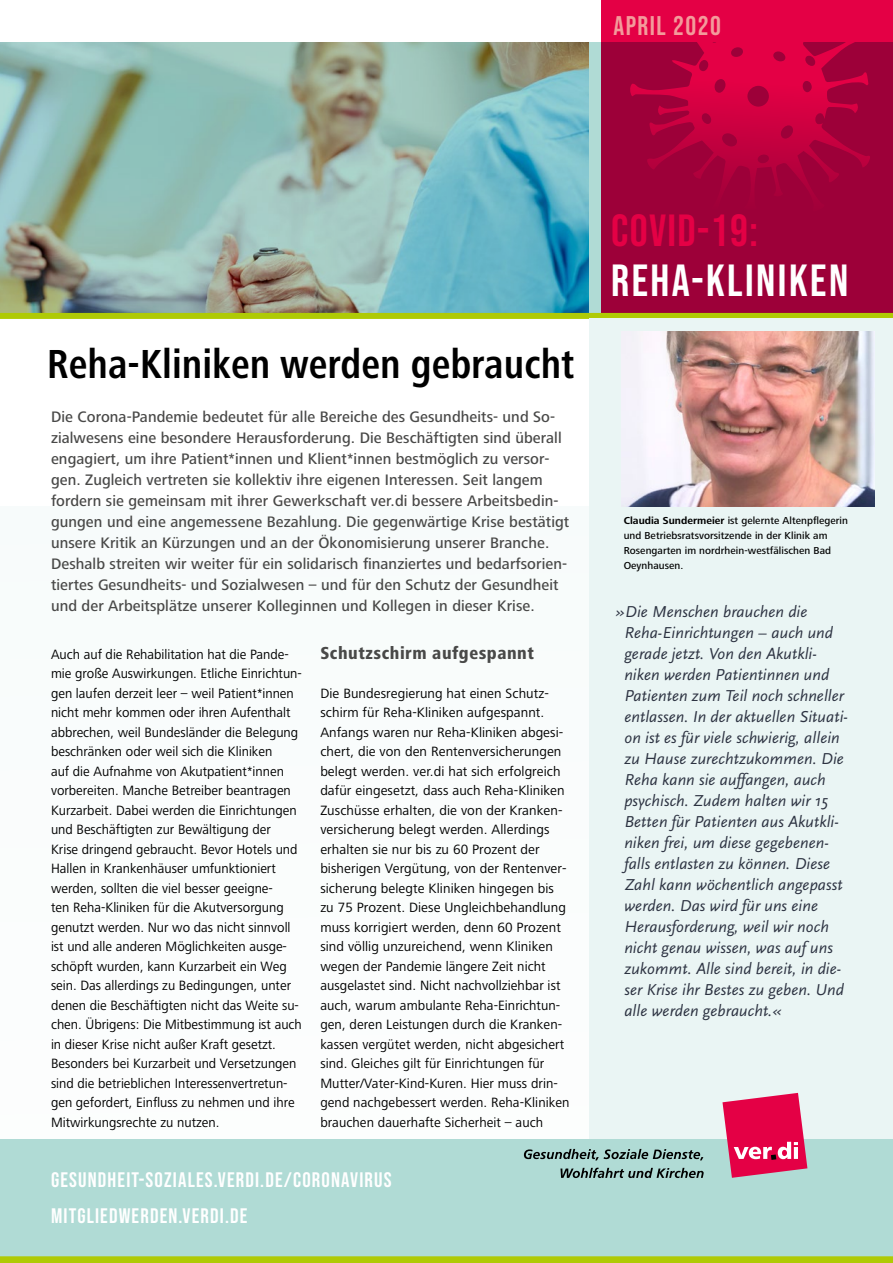
<style>
.page{position:relative;width:893px;height:1263px;background:#fff}
.page>*{position:absolute;margin:0;border:0;box-sizing:border-box;transform-origin:0 0}
.t1{font:45px "Bebas Neue";letter-spacing:.055em;color:#fff}
.t2{font:45px "Bebas Neue";letter-spacing:.03em;color:#e40045}
.t3{font:700 condensed 42px "Frutiger Next LT";color:#000}
.t4{font:27px "Bebas Neue";letter-spacing:.055em;color:#f39b9b}
.t5{font:21px/36px "Bebas Neue";letter-spacing:.055em;color:#fff}
.t6{font:800 condensed 18px "Frutiger Next LT";letter-spacing:.03em;color:#494948}
.t7{font:italic 16.5px/21px "Scala Sans";letter-spacing:.005em;color:#2d3342}
.t8{font:500 15.75px/21px "Frutiger Next LT";letter-spacing:.005em;color:#494948}
.t9{font:13.95px/19.5px "Frutiger Next LT";color:#000}
.t10{font:500 10.5px/15px "Frutiger Next LT";letter-spacing:.005em;color:#000}
.s1{font-weight:700}
</style>
<div class="page">
<div style="left:0;top:315px;width:893px;height:826px;background:#fafcfc"></div>
<div style="left:393px;top:43px;width:500px;height:272px;background:#b0dbd5"></div>
<div style="left:601px;top:0;width:292px;height:315px;background:#9d0039"></div>
<svg style="left:629px;top:0;width:241px;height:197px"></svg>
<div style="left:0;top:315px;width:601px;height:191px;background:#fff"></div>
<img style="left:0;top:43px;width:589px;height:270px">
<div style="left:0;top:313px;width:893px;height:6px;background:#afca05"></div>
<div style="left:590px;top:319px;width:303px;height:826px;background:#eaf5f4"></div>
<div style="left:0;top:1140px;width:893px;height:123px;background:#b0dbd5"></div>
<svg style="left:722px;top:1093px;width:85px;height:85px"></svg>
<svg style="left:524px;top:1149px;width:179px;height:11px"></svg>
<svg style="left:560px;top:1168px;width:144px;height:10px"></svg>
<img style="left:625px;top:332px;width:249px;height:175px">
<div style="left:0;top:1256px;width:893px;height:7px;background:#afca05"></div>
<h3 class="t4" style="left:613px;top:11px;width:109px">APRIL 2020</h3>
<h2 class="t3" style="left:47px;top:340px;width:529px">Reha-Kliniken werden gebraucht</h2>
<p class="t8" style="left:51px;top:406px;width:520px">Die Corona-Pandemie bedeutet für alle Bereiche des Gesundheits- und So&shy;zialwesens eine besondere Herausforderung. Die Beschäftigten sind überall engagiert, um ihre Patient*innen und Klient*innen bestmöglich zu versor&shy;gen. Zugleich vertreten sie kollektiv ihre eigenen Interessen. Seit langem fordern sie gemeinsam mit ihrer Gewerkschaft ver.di bessere Arbeitsbedin&shy;gungen und eine angemessene Bezahlung. Die gegenwärtige Krise bestätigt unsere Kritik an Kürzungen und an der Ökonomisierung unserer Branche.<br>Deshalb streiten wir weiter für ein solidarisch finanziertes und bedarfsorien&shy;tiertes Gesundheits- und Sozialwesen – und für den Schutz der Gesundheit und der Arbeitsplätze unserer Kolleginnen und Kollegen in dieser Krise.</p>
<p class="t9" style="left:51px;top:644px;width:252px">Auch auf die Rehabilitation hat die Pande&shy;mie große Auswirkungen. Etliche Einrichtun&shy;gen laufen derzeit leer – weil Patient*innen nicht mehr kommen oder ihren Aufenthalt abbrechen, weil Bundesländer die Belegung beschränken oder weil sich die Kliniken<br>auf die Aufnahme von Akutpatient*innen vorbereiten. Manche Betreiber beantragen Kurzarbeit. Dabei werden die Einrichtungen und Beschäftigten zur Bewältigung der<br>Krise dringend gebraucht. Bevor Hotels und Hallen in Krankenhäuser umfunktioniert werden, sollten die viel besser geeigne-<br>ten Reha-Kliniken für die Akutversorgung genutzt werden. Nur wo das nicht sinnvoll ist und alle anderen Möglichkeiten ausge&shy;schöpft wurden, kann Kurzarbeit ein Weg sein. Das allerdings zu Bedingungen, unter denen die Beschäftigten nicht das Weite su&shy;chen. Übrigens: Die Mitbestimmung ist auch in dieser Krise nicht außer Kraft gesetzt.<br>Besonders bei Kurzarbeit und Versetzungen sind die betrieblichen Interessenvertretun&shy;gen gefordert, Einfluss zu nehmen und ihre Mitwirkungsrechte zu nutzen.</p>
<p class="t6" style="left:320px;top:642px;width:215px">Schutzschirm aufgespannt</p>
<p class="t9" style="left:320px;top:683px;width:251px">Die Bundesregierung hat einen Schutz&shy;schirm für Reha-Kliniken aufgespannt.<br>Anfangs waren nur Reha-Kliniken abgesi&shy;chert, die von den Rentenversicherungen belegt werden. ver.di hat sich erfolgreich dafür eingesetzt, dass auch Reha-Kliniken Zuschüsse erhalten, die von der Kranken&shy;versicherung belegt werden. Allerdings erhalten sie nur bis zu 60 Prozent der bisherigen Vergütung, von der Rentenver&shy;sicherung belegte Kliniken hingegen bis zu 75 Prozent. Diese Ungleichbehandlung muss korrigiert werden, denn 60 Prozent sind völlig unzureichend, wenn Kliniken wegen der Pandemie längere Zeit nicht ausgelastet sind. Nicht nachvollziehbar ist auch, warum ambulante Reha-Einrichtun&shy;gen, deren Leistungen durch die Kranken&shy;kassen vergütet werden, nicht abgesichert sind. Gleiches gilt für Einrichtungen für Mutter/Vater-Kind-Kuren. Hier muss drin&shy;gend nachgebessert werden. Reha-Kliniken brauchen dauerhafte Sicherheit – auch</p>
<h3 class="t5" style="left:51px;top:1162px;width:342px">GESUNDHEIT-SOZIALES.VERDI.DE/CORONAVIRUS<br>MITGLIEDWERDEN.VERDI.DE</h3>
<h1 class="t2" style="left:611px;top:205px;width:148px">COVID-19:</h1>
<h1 class="t1" style="left:611px;top:255px;width:239px">REHA-KLINIKEN</h1>
<p class="t10" style="left:624px;top:513px;width:226px"><span class="s1">Claudia Sundermeier</span> ist gelernte Altenpflegerin und Betriebsratsvorsitzende in der Klinik am Rosengarten im nordrhein-westfälischen Bad Oeynhausen.</p>
<p class="t7" style="left:624px;top:601px;width:225px;text-indent:-8px">»Die Menschen brauchen die<br>Reha-Einrichtungen – auch und gerade jetzt. Von den Akutkli&shy;niken werden Patientinnen und<br>Patienten zum Teil noch schneller entlassen. In der aktuellen Situati&shy;on ist es für viele schwierig, allein zu Hause zurechtzukommen. Die<br>Reha kann sie auffangen, auch psychisch. Zudem halten wir 15<br>Betten für Patienten aus Akutkli&shy;niken frei, um diese gegebenen&shy;falls entlasten zu können. Diese<br>Zahl kann wöchentlich angepasst werden. Das wird für uns eine<br>Herausforderung, weil wir noch nicht genau wissen, was auf uns zukommt. Alle sind bereit, in die&shy;ser Krise ihr Bestes zu geben. Und alle werden gebraucht.«</p>
</div>
